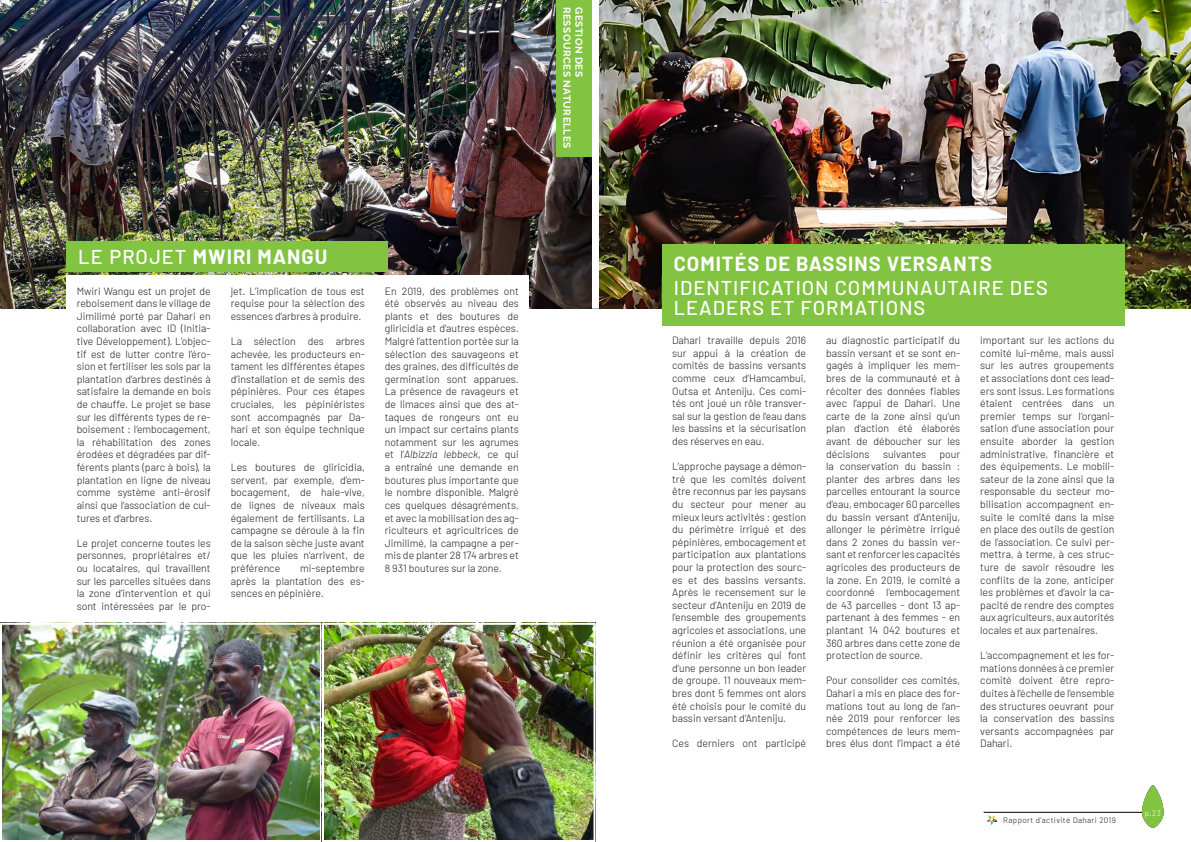
<style>
.page{position:relative;width:1191px;height:842px;background:#fff}
.page>*{position:absolute;margin:0;border:0;box-sizing:border-box;transform-origin:0 0}
.t1{font:500 20px/20px "Barlow";letter-spacing:.05em;color:#fff}
.t2{font:700 20px "Barlow";letter-spacing:.05em;color:#fff}
.t3{font:300 10.5px/12.6px "Barlow";color:#1a1a1a;text-align:justify}
.t4{font:700 10px "Raleway";letter-spacing:.05em;color:#fff}
.t5{font:300 8px "Barlow";letter-spacing:.05em;color:#1a1a1a}
.t6{font:300 8px "Barlow";color:#fff}
.s1{font-weight:500}
.s2{font-style:italic}
</style>
<div class="page">
<svg style="left:986px;top:815px;width:11px;height:10px"></svg>
<hr style="left:983px;top:812px;width:159px;height:1px;background:#000">
<img style="left:0;top:0;width:1191px;height:309px">
<div style="left:66px;top:241px;width:322px;height:31px;background:#82c341"></div>
<div style="left:67px;top:276px;width:462px;height:342px;background:#fff"></div>
<div style="left:556px;top:0;width:36px;height:156px;background:#82c341"></div>
<div style="left:662px;top:244px;width:462px;height:83px;background:#82c341"></div>
<div style="left:662px;top:326px;width:462px;height:429px;background:#fff"></div>
<svg style="left:1141px;top:785px;width:23px;height:43px"></svg>
<div style="left:592px;top:0;width:7px;height:309px;background:#fff"></div>
<img style="left:3px;top:626px;width:589px;height:213px">
<div style="left:0;top:623px;width:322px;height:219px;border:2px solid #fff"></div>
<div style="left:322px;top:623px;width:273px;height:219px;border:2px solid #fff"></div>
<h1 class="t2" style="left:78px;top:242px;width:251px"><span class="s1">LE PROJET</span> MWIRI MANGU</h1>
<p class="t3" style="left:77px;top:284px;width:136px">Mwiri Wangu est un projet de reboisement dans le village de Jimilimé porté par Dahari en collaboration avec ID (Initia&shy;tive Développement). L’objec&shy;tif est de lutter contre l’éro&shy;sion et fertiliser les sols par la plantation d’arbres destinés à satisfaire la demande en bois de chauffe. Le projet se base sur les différents types de re&shy;boisement : l’embocagement, la réhabilitation des zones érodées et dégradées par dif&shy;férents plants (parc à bois), la plantation en ligne de niveau comme système anti-érosif ainsi que l’association de cul&shy;tures et d’arbres.</p>
<p class="t3" style="left:77px;top:536px;width:136px">Le projet concerne toutes les personnes, propriétaires et/ ou locataires, qui travaillent sur les parcelles situées dans la zone d’intervention et qui sont intéressées par le pro-</p>
<p class="t3" style="left:231px;top:284px;width:135px">jet. L’implication de tous est requise pour la sélection des essences d’arbres à produire.</p>
<p class="t3" style="left:231px;top:334px;width:136px">La sélection des arbres achevée, les producteurs en&shy;tament les différentes étapes d’installation et de semis des pépinières. Pour ces étapes cruciales, les pépiniéristes sont accompagnés par Da&shy;hari et son équipe technique locale.</p>
<p class="t3" style="left:231px;top:460px;width:136px">Les boutures de gliricidia, servent, par exemple, d’em&shy;bocagement, de haie-vive, de lignes de niveaux mais également de fertilisants. La campagne se déroule à la fin de la saison sèche juste avant que les pluies n’arrivent, de préférence</p>
<p class="t3" style="left:231px;top:561px;width:136px;text-indent:69px">mi-septembre après la plantation des es&shy;sences en pépinière.</p>
<p class="t3" style="left:385px;top:284px;width:136px">En 2019, des problèmes ont été observés au niveau des plants et des boutures de gliricidia et d’autres espèces.<br>Malgré l’attention portée sur la sélection des sauvageons et des graines, des difficultés de germination sont apparues.<br>La présence de ravageurs et de limaces ainsi que des at&shy;taques de rongeurs ont eu un impact sur certains plants notamment sur les agrumes et l’<span class="s2">Albizzia lebbeck</span>, ce qui a entraîné une demande en boutures plus importante que le nombre disponible. Malgré ces quelques désagréments, et avec la mobilisation des ag&shy;riculteurs et agricultrices de Jimilimé, la campagne a per&shy;mis de planter 28 174 arbres et 8 931 boutures sur la zone.</p>
<p class="t4" style="left:573px;top:7px;width:143px;rotate:90deg">RESSOURCES NATURELLES</p>
<p class="t4" style="left:585px;top:7px;width:71px;rotate:90deg">GESTION DES</p>
<h1 class="t2" style="left:674px;top:249px;width:320px">COMITÉS DE BASSINS VERSANTS</h1>
<h1 class="t1" style="left:674px;top:276px;width:376px">IDENTIFICATION COMMUNAUTAIRE DES<br>LEADERS ET FORMATIONS</h1>
<p class="t3" style="left:672px;top:333px;width:136px">Dahari travaille depuis 2016 sur appui à la création de comités de bassins versants comme ceux d’Hamcambui, Outsa et Anteniju. Ces comi&shy;tés ont joué un rôle transver&shy;sal sur la gestion de l’eau dans les bassins et la sécurisation des réserves en eau.</p>
<p class="t3" style="left:672px;top:459px;width:136px">L’approche paysage a démon&shy;tré que les comités doivent être reconnus par les paysans du secteur pour mener au mieux leurs activités : gestion du périmètre irrigué et des pépinières, embocagement et participation aux plantations pour la protection des sourc&shy;es et des bassins versants.<br>Après le recensement sur le secteur d’Anteniju en 2019 de l’ensemble des groupements agricoles et associations, une réunion a été organisée pour définir les critères qui font d’une personne un bon leader de groupe. 11 nouveaux mem&shy;bres dont 5 femmes ont alors été choisis pour le comité du bassin versant d’Anteniju.</p>
<p class="t3" style="left:672px;top:737px;width:136px">Ces derniers ont participé</p>
<p class="t3" style="left:826px;top:333px;width:136px">au diagnostic participatif du bassin versant et se sont en&shy;gagés à impliquer les mem&shy;bres de la communauté et à récolter des données fiables avec l’appui de Dahari. Une carte de la zone ainsi qu’un plan d’action été élaborés avant de déboucher sur les décisions</p>
<p class="t3" style="left:980px;top:333px;width:136px">important sur les actions du comité lui-même, mais aussi sur les autres groupements et associations dont ces lead&shy;ers sont issus. Les formations étaient centrées dans un premier temps sur l’organi&shy;sation d’une association pour ensuite aborder la gestion administrative, financière et des équipements. Le mobili&shy;sateur de la zone ainsi que la responsable du secteur mo&shy;bilisation accompagnent en&shy;suite le comité dans la mise en place des outils de gestion de l’association. Ce suivi per&shy;mettra, à terme, à ces struc&shy;ture de savoir résoudre les conflits de la zone, anticiper les problèmes et d’avoir la ca&shy;pacité de rendre des comptes aux agriculteurs, aux autorités locales et aux partenaires.</p>
<p class="t3" style="left:980px;top:648px;width:136px">L’accompagnement et les for&shy;mations données à ce premier comité doivent être repro&shy;duites à l’échelle de l’ensemble des structures oeuvrant pour la conservation des bassins versants accompagnées par Dahari.</p>
<p class="t3" style="left:883px;top:447px;width:45px">suivantes</p>
<p class="t3" style="left:826px;top:447px;width:136px;text-indent:113px">pour la conservation du bassin : planter des arbres dans les parcelles entourant la source d’eau, embocager 60 parcelles du bassin versant d’Anteniju, allonger le périmètre irrigué dans 2 zones du bassin ver&shy;sant et renforcer les capacités agricoles des producteurs de la zone. En 2019, le comité a coordonné l’embocagement de 43 parcelles - dont 13 ap&shy;partenant à des femmes - en plantant 14 042 boutures et 360 arbres dans cette zone de protection de source.</p>
<p class="t3" style="left:826px;top:674px;width:136px">Pour consolider ces comités, Dahari a mis en place des for&shy;mations tout au long de l’an&shy;née 2019 pour renforcer les compétences de leurs mem&shy;bres élus dont l’impact a été</p>
<p class="t5" style="left:1003px;top:814px;width:114px">Rapport d’activité Dahari 2019</p>
<p class="t6" style="left:1144px;top:807px;width:17px">p.23</p>
</div>
